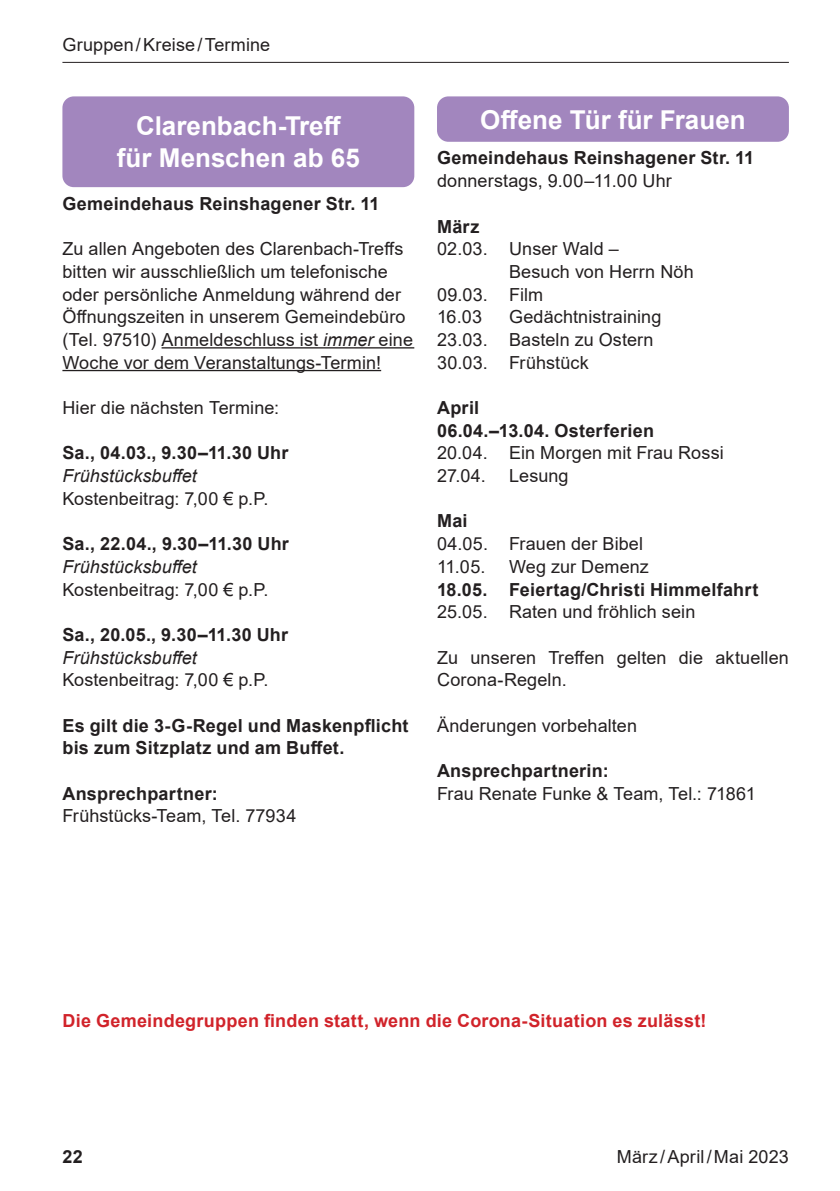
<style>
.page{position:relative;width:840px;height:1191px;background:#fff}
.page>*{position:absolute;margin:0;border:0;box-sizing:border-box;transform-origin:0 0}
.t1{font:700 26px/32px "Arial";color:#fff;text-align:center}
.t2{font:18px/22.6px "Arial";letter-spacing:.005em;color:#231f20}
.t3{font:700 18px/22.6px "Arial";letter-spacing:.015em;color:#231f20}
.t4{font:700 18px "Arial";letter-spacing:.015em;color:#d1232a}
.t5{font:italic 18px "Arial";letter-spacing:.005em;color:#231f20}
.s1{font-style:italic}
</style>
<div class="page">
<hr style="left:62px;top:62px;width:726px;height:1px;background:#231f20">
<div style="left:437px;top:96px;width:351px;height:46px;background:#a286be;border-radius:11px"></div>
<hr style="left:161px;top:347px;width:253px;height:1px;background:#231f20">
<hr style="left:62px;top:370px;width:319px;height:1px;background:#231f20">
<div style="left:62px;top:96px;width:352px;height:91px;background:#a286be;border-radius:11px"></div>
<p class="t2" style="left:62px;top:33px;width:209px">Gruppen/Kreise/Termine</p>
<h1 class="t1" style="left:117px;top:110px;width:244px">Clarenbach-Treff für Menschen ab 65</h1>
<p class="t3" style="left:62px;top:192px;width:318px">Gemeindehaus Reinshagener Str. 11</p>
<p class="t2" style="left:62px;top:237px;width:352px">Zu allen Angeboten des Clarenbach-Treffs bitten wir ausschließlich um telefonische oder persönliche Anmeldung während der Öffnungszeiten in unserem Gemeindebüro (Tel. 97510) Anmeldeschluss ist <span class="s1">immer</span> eine Woche vor dem Veranstaltungs-Termin!</p>
<p class="t2" style="left:62px;top:396px;width:218px">Hier die nächsten Termine:</p>
<p class="t3" style="left:62px;top:442px;width:227px">Sa., 04.03., 9.30–11.30 Uhr</p>
<p class="t5" style="left:62px;top:464px;width:136px">Frühstücksbuffet</p>
<p class="t2" style="left:62px;top:487px;width:207px">Kostenbeitrag: 7,00 € p.P.</p>
<p class="t3" style="left:62px;top:533px;width:228px">Sa., 22.04., 9.30–11.30 Uhr</p>
<p class="t5" style="left:62px;top:555px;width:136px">Frühstücksbuffet</p>
<p class="t2" style="left:62px;top:578px;width:207px">Kostenbeitrag: 7,00 € p.P.</p>
<p class="t3" style="left:62px;top:623px;width:227px">Sa., 20.05., 9.30–11.30 Uhr</p>
<p class="t5" style="left:62px;top:645px;width:136px">Frühstücksbuffet</p>
<p class="t2" style="left:62px;top:668px;width:207px">Kostenbeitrag: 7,00 € p.P.</p>
<p class="t3" style="left:62px;top:714px;width:347px">Es gilt die 3-G-Regel und Maskenpflicht bis zum Sitzplatz und am Buffet.</p>
<p class="t3" style="left:62px;top:782px;width:157px">Ansprechpartner:</p>
<p class="t2" style="left:62px;top:804px;width:235px">Frühstücks-Team, Tel. 77934</p>
<h1 class="t1" style="left:480px;top:104px;width:267px">Offene Tür für Frauen</h1>
<p class="t3" style="left:437px;top:147px;width:318px">Gemeindehaus Reinshagener Str. 11</p>
<p class="t2" style="left:437px;top:169px;width:236px">donnerstags, 9.00–11.00 Uhr</p>
<p class="t3" style="left:437px;top:215px;width:44px">März</p>
<p class="t2" style="left:437px;top:237px;width:183px">02.03. Unser Wald –</p>
<p class="t2" style="left:509px;top:260px;width:186px">Besuch von Herrn Nöh</p>
<p class="t2" style="left:437px;top:283px;width:108px">09.03. Film</p>
<p class="t2" style="left:437px;top:305px;width:46px">16.03</p>
<p class="t2" style="left:437px;top:305px;width:226px;text-indent:72px">Gedächtnistraining<br>23.03. Basteln zu Ostern<br>30.03. Frühstück</p>
<p class="t3" style="left:437px;top:396px;width:218px">April<br>06.04.–13.04. Osterferien</p>
<p class="t2" style="left:437px;top:442px;width:288px">20.04. Ein Morgen mit Frau Rossi<br>27.04.</p>
<p class="t2" style="left:509px;top:464px;width:61px">Lesung</p>
<p class="t3" style="left:437px;top:510px;width:32px">Mai</p>
<p class="t2" style="left:437px;top:532px;width:207px">04.05. Frauen der Bibel<br>11.05.</p>
<p class="t2" style="left:509px;top:555px;width:141px">Weg zur Demenz</p>
<p class="t3" style="left:437px;top:578px;width:322px">18.05. Feiertag/Christi Himmelfahrt</p>
<p class="t2" style="left:437px;top:600px;width:260px">25.05. Raten und fröhlich sein</p>
<p class="t2" style="left:437px;top:646px;width:353px">Zu unseren Treffen gelten die aktuellen<br>Corona-Regeln.</p>
<p class="t2" style="left:437px;top:714px;width:201px">Änderungen vorbehalten</p>
<p class="t3" style="left:437px;top:759px;width:173px">Ansprechpartnerin:</p>
<p class="t2" style="left:437px;top:782px;width:320px">Frau Renate Funke &amp; Team, Tel.: 71861</p>
<p class="t4" style="left:62px;top:1007px;width:645px">Die Gemeindegruppen finden statt, wenn die Corona-Situation es zulässt!</p>
<p class="t3" style="left:62px;top:1145px;width:22px">22</p>
<p class="t2" style="left:616px;top:1144px;width:173px">März/April/Mai 2023</p>
</div>
